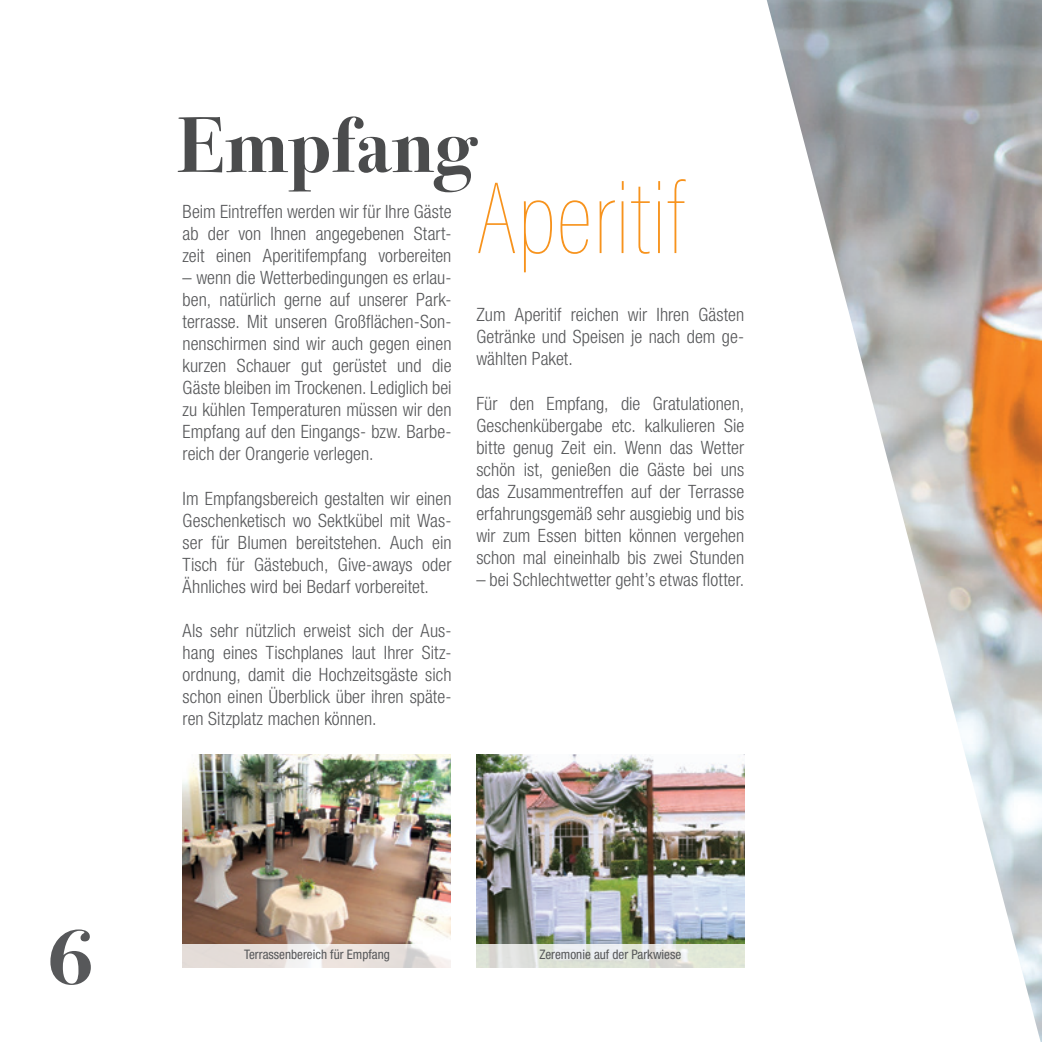
<style>
.page{position:relative;width:1042px;height:1042px;background:#fff}
.page>*{position:absolute;margin:0;border:0;box-sizing:border-box;transform-origin:0 0}
.t1{font:100 103.6px "Acumin Pro Cond";letter-spacing:.005em;color:#f7931d}
.t2{font:700 82.25px "Bodoni Svty Two OSITCTT";color:#57585a}
.t3{font:700 78.75px "Bodoni Svty Two OSITCTT";letter-spacing:.01em;color:#4b4c4d}
.t4{font:300 condensed 18.38px/22.1px "Helvetica Neue LT Pro";color:#57585a;text-align:justify}
.t5{font:condensed 13.12px "Helvetica Neue LT Pro";color:#57585a}
</style>
<div class="page">
<img style="left:767px;top:0;width:275px;height:1042px">
<img style="left:183px;top:754px;width:268px;height:189px">
<svg style="left:182px;top:943px;width:269px;height:25px;fill:#e7dfdb"></svg>
<img style="left:476px;top:754px;width:268px;height:189px">
<svg style="left:476px;top:943px;width:269px;height:25px;background:#dde1d9"></svg>
<h2 class="t2" style="left:48px;top:908px;width:46px">6</h2>
<p class="t3" style="left:177px;top:99px;width:298px">Empfang</p>
<p class="t1" style="left:476px;top:155px;width:209px">Aperitif</p>
<p class="t4" style="left:183px;top:200px;width:270px">Beim Eintreffen werden wir für Ihre Gäste ab der von Ihnen angegebenen Start&shy;zeit einen Aperitifempfang vorbereiten</p>
<p class="t4" style="left:183px;top:266px;width:270px">– wenn die Wetterbedingungen es erlau&shy;ben, natürlich gerne auf unserer Park&shy;terrasse. Mit unseren Großflächen-Son&shy;nenschirmen sind wir auch gegen einen kurzen Schauer gut gerüstet und die Gäste bleiben im Trockenen. Lediglich bei zu kühlen Temperaturen müssen wir den Empfang auf den Eingangs- bzw. Barbe&shy;reich der Orangerie verlegen.</p>
<p class="t4" style="left:183px;top:487px;width:270px">Im Empfangsbereich gestalten wir einen Geschenketisch wo Sektkübel mit Was&shy;ser für Blumen bereitstehen. Auch ein Tisch für Gästebuch, Give-aways oder Ähnliches wird bei Bedarf vorbereitet.</p>
<p class="t4" style="left:183px;top:619px;width:270px">Als sehr nützlich erweist sich der Aus&shy;hang eines Tischplanes laut Ihrer Sitz&shy;ordnung, damit die Hochzeitsgäste sich schon einen Überblick über ihren späte&shy;ren Sitzplatz machen können.</p>
<p class="t4" style="left:476px;top:304px;width:269px">Zum Aperitif reichen wir Ihren Gästen Getränke und Speisen je nach dem ge&shy;wählten Paket.</p>
<p class="t4" style="left:476px;top:392px;width:269px">Für den Empfang, die Gratulationen, Geschenkübergabe etc. kalkulieren Sie bitte genug Zeit ein. Wenn das Wetter schön ist, genießen die Gäste bei uns das Zusammentreffen auf der Terrasse erfahrungsgemäß sehr ausgiebig und bis wir zum Essen bitten können vergehen schon mal eineinhalb bis zwei Stunden</p>
<p class="t4" style="left:476px;top:568px;width:269px">– bei Schlechtwetter geht’s etwas flotter.</p>
<p class="t5" style="left:244px;top:947px;width:147px">Terrassenbereich für Empfang</p>
<p class="t5" style="left:539px;top:947px;width:143px">Zeremonie auf der Parkwiese</p>
</div>
